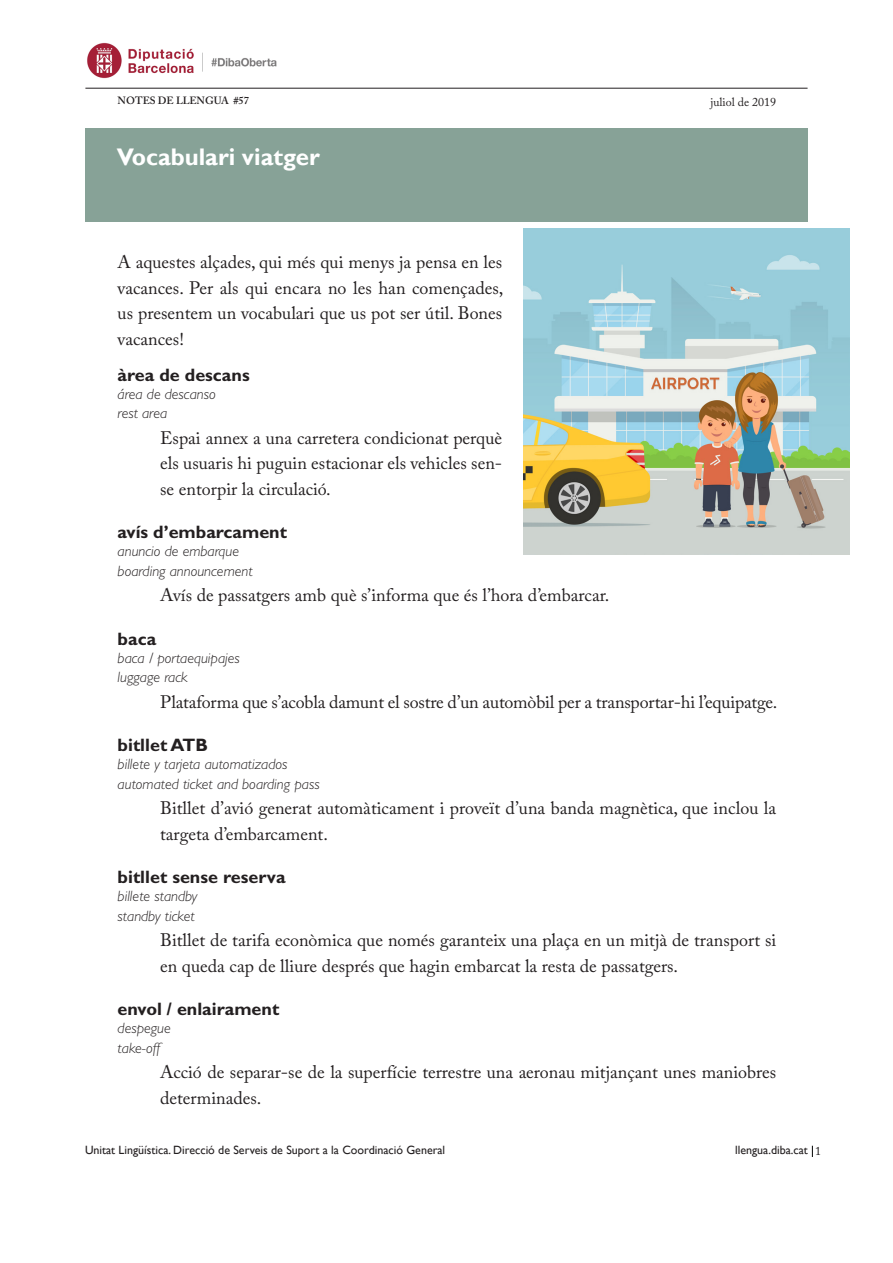
<style>
.page{position:relative;width:893px;height:1263px;background:#fff}
.page>*{position:absolute;margin:0;border:0;box-sizing:border-box;transform-origin:0 0}
.t1{font:700 24px "Gill Sans";color:#fff}
.t2{font:18px/25.5px "Adobe Caslon Pro";color:#231f20}
.t3{font:700 18px "Gill Sans";color:#231f20}
.t4{font:italic 300 15px "Gill Sans";color:#231f20}
.t5{font:12px "Gill Sans";color:#231f20}
.t6{font:12px "Adobe Caslon Pro";color:#231f20}
.t7{font:600 10.5px "Adobe Caslon Pro";letter-spacing:-.005em;color:#231f20}
.s1{font-family:"Adobe Caslon Pro"}
</style>
<div class="page">
<hr style="left:85px;top:88px;width:722px;height:1px;background:#231f20">
<div style="left:85px;top:128px;width:722px;height:94px;background:#87a297"></div>
<img style="left:87px;top:42px;width:190px;height:37px">
<img style="left:523px;top:229px;width:327px;height:326px">
<p class="t7" style="left:118px;top:95px;width:133px">NOTES DE LLENGUA #57</p>
<p class="t6" style="left:710px;top:94px;width:67px">juliol de 2019</p>
<p class="t1" style="left:117px;top:143px;width:204px">Vocabulari viatger</p>
<p class="t2" style="left:118px;top:249px;width:387px;text-align:justify">A aquestes alçades, qui més qui menys ja pensa en les vacances. Per als qui encara no les han començades, us presentem un vocabulari que us pot ser útil. Bones vacances!</p>
<p class="t3" style="left:118px;top:364px;width:134px">àrea de descans</p>
<p class="t4" style="left:118px;top:385px;width:100px">área de descanso</p>
<p class="t4" style="left:118px;top:405px;width:51px">rest area</p>
<p class="t2" style="left:160px;top:425px;width:344px;text-align:justify">Espai annex a una carretera condicionat perquè els usuaris hi puguin estacionar els vehicles sen&shy;se entorpir la circulació.</p>
<p class="t3" style="left:118px;top:522px;width:171px">avís d’embarcament</p>
<p class="t4" style="left:118px;top:543px;width:123px">anuncio de embarque</p>
<p class="t4" style="left:118px;top:562px;width:136px">boarding announcement</p>
<p class="t2" style="left:160px;top:582px;width:451px">Avís de passatgers amb què s’informa que és l’hora d’embarcar.</p>
<p class="t3" style="left:118px;top:628px;width:40px">baca</p>
<p class="t4" style="left:118px;top:649px;width:124px">baca / portaequipajes</p>
<p class="t4" style="left:118px;top:669px;width:71px">luggage rack</p>
<p class="t2" style="left:160px;top:689px;width:619px">Plataforma que s’acobla damunt el sostre d’un automòbil per a transportar-hi l’equipatge.</p>
<p class="t3" style="left:118px;top:735px;width:92px">bitllet ATB</p>
<p class="t4" style="left:118px;top:756px;width:171px">billete y tarjeta automatizados</p>
<p class="t4" style="left:118px;top:775px;width:204px">automated ticket and boarding pass</p>
<p class="t2" style="left:160px;top:795px;width:617px">Bitllet d’avió generat automàticament i proveït d’una banda magnètica, que inclou la targeta d’embarcament.</p>
<p class="t3" style="left:118px;top:867px;width:170px">bitllet sense reserva</p>
<p class="t4" style="left:118px;top:888px;width:81px">billete standby</p>
<p class="t4" style="left:118px;top:907px;width:79px">standby ticket</p>
<p class="t2" style="left:160px;top:927px;width:618px">Bitllet de tarifa econòmica que només garanteix una plaça en un mitjà de transport si en queda cap de lliure després que hagin embarcat la resta de passatgers.</p>
<p class="t3" style="left:118px;top:999px;width:163px">envol / enlairament</p>
<p class="t4" style="left:118px;top:1020px;width:55px">despegue</p>
<p class="t4" style="left:118px;top:1039px;width:44px">take-off</p>
<p class="t2" style="left:160px;top:1059px;width:618px">Acció de separar-se de la superfície terrestre una aeronau mitjançant unes maniobres determinades.</p>
<p class="t5" style="left:85px;top:1143px;width:362px">Unitat Lingüística. Direcció de Serveis de Suport a la Coordinació General</p>
<p class="t5" style="left:735px;top:1143px;width:87px">llengua.diba.cat <span class="s1">1</span></p>
</div>
